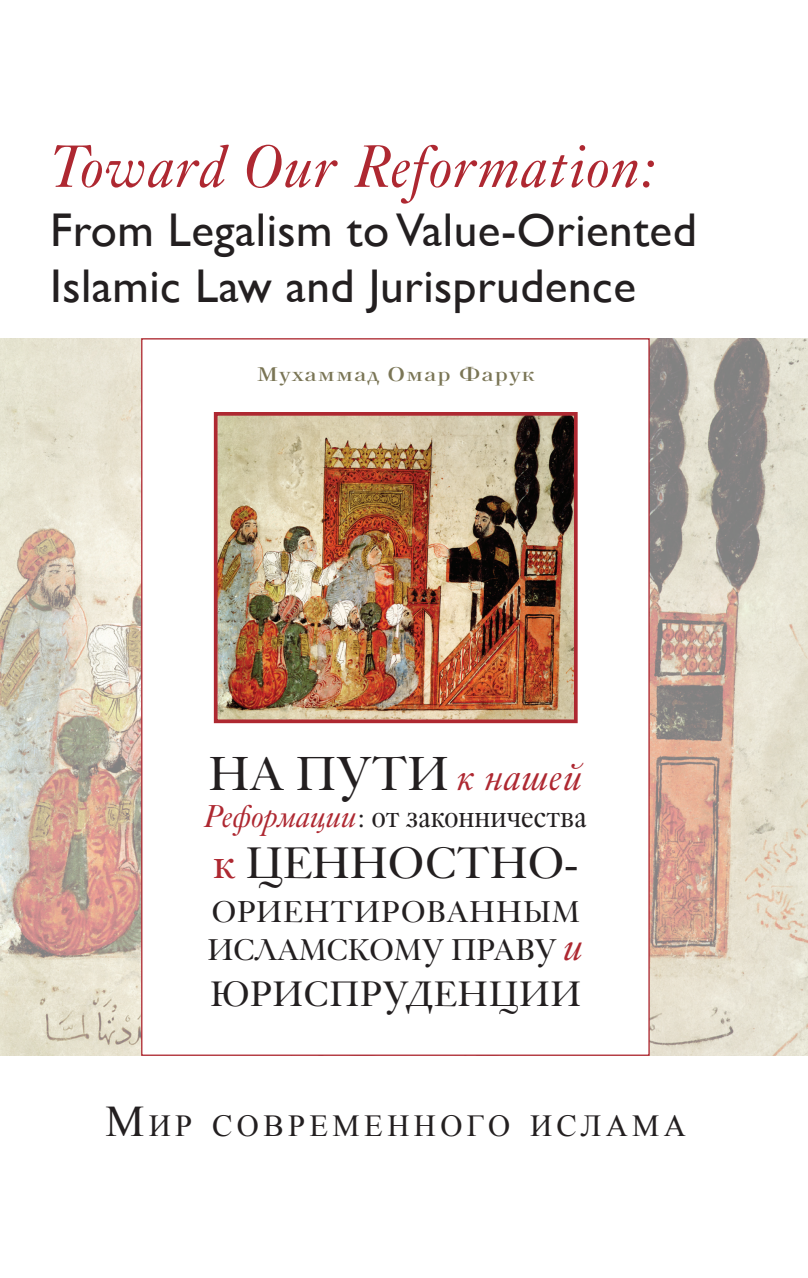
<style>
.page{position:relative;width:808px;height:1278px;background:#fff}
.page>*{position:absolute;margin:0;border:0;box-sizing:border-box;transform-origin:0 0}
.t1{font:italic 59.5px "Kis CBT";letter-spacing:.02em;color:#ae2831}
.t2{font:47.25px "Gill Sans";letter-spacing:.01em;color:#231f20}
.t3{font:47.25px "Kis CBT";color:#231f20}
.t4{font:43.75px "Kis CBT";color:#231f20}
.t5{font:35px "Kis CBT";letter-spacing:.02em;color:#231f20}
.t6{font:32.2px "Kis CBT";color:#231f20;scale:.87 1}
.t7{font:30.62px "Times New Roman";letter-spacing:.145em;color:#231f20}
.t8{font:29.75px "Kis CBT";color:#231f20}
.t9{font:29.75px "Kis CBT";letter-spacing:.02em;color:#231f20}
.t10{font:19.6px "Kuzanyan";letter-spacing:.04em;color:#7a7555;scale:1.33 1}
.s1{font-style:italic;font-size:38.5px;color:#ae2831}
.s2{font-style:italic;font-size:31.5px;color:#ae2831}
.s3{font-size:28px}
.s4{color:#ae2831}
.s5{font-style:italic;font-size:40.25px;color:#ae2831}
.s6{font-size:43.75px}
</style>
<div class="page">
<img style="left:0;top:338px;width:808px;height:718px">
<div style="left:141px;top:338px;width:508px;height:718px;background:#fff;border:1px solid #ae2831"></div>
<img style="left:219px;top:417px;width:353px;height:301px">
<div style="left:214px;top:412px;width:363px;height:311px;border:4px solid #ae2831"></div>
<p class="t1" style="left:50px;top:131px;width:610px">Toward Our Reformation:</p>
<p class="t2" style="left:50px;top:203px;width:648px">From Legalism to Value-Oriented</p>
<p class="t2" style="left:50px;top:259px;width:587px">Islamic Law and Jurisprudence</p>
<p class="t10" style="left:257px;top:363px;width:211px">Мухаммад Омар Фарук</p>
<p class="t3" style="left:208px;top:745px;width:376px">НА ПУТИ <span class="s1">к нашей</span></p>
<p class="t6" style="left:205px;top:797px;width:440px"><span class="s2">Реформации</span><span class="s3">:</span> от законничества</p>
<p class="t4" style="left:213px;top:837px;width:367px"><span class="s4">к</span> ЦЕННОСТНО-</p>
<p class="t9" style="left:212px;top:894px;width:369px">ОРИЕНТИРОВАННЫМ</p>
<p class="t8" style="left:207px;top:932px;width:378px">ИСЛАМСКОМУ ПРАВУ <span class="s5">и</span></p>
<p class="t5" style="left:210px;top:973px;width:372px">ЮРИСПРУДЕНЦИИ</p>
<p class="t7" style="left:105px;top:1106px;width:582px"><span class="s6">М</span>ир современного ислама</p>
</div>
